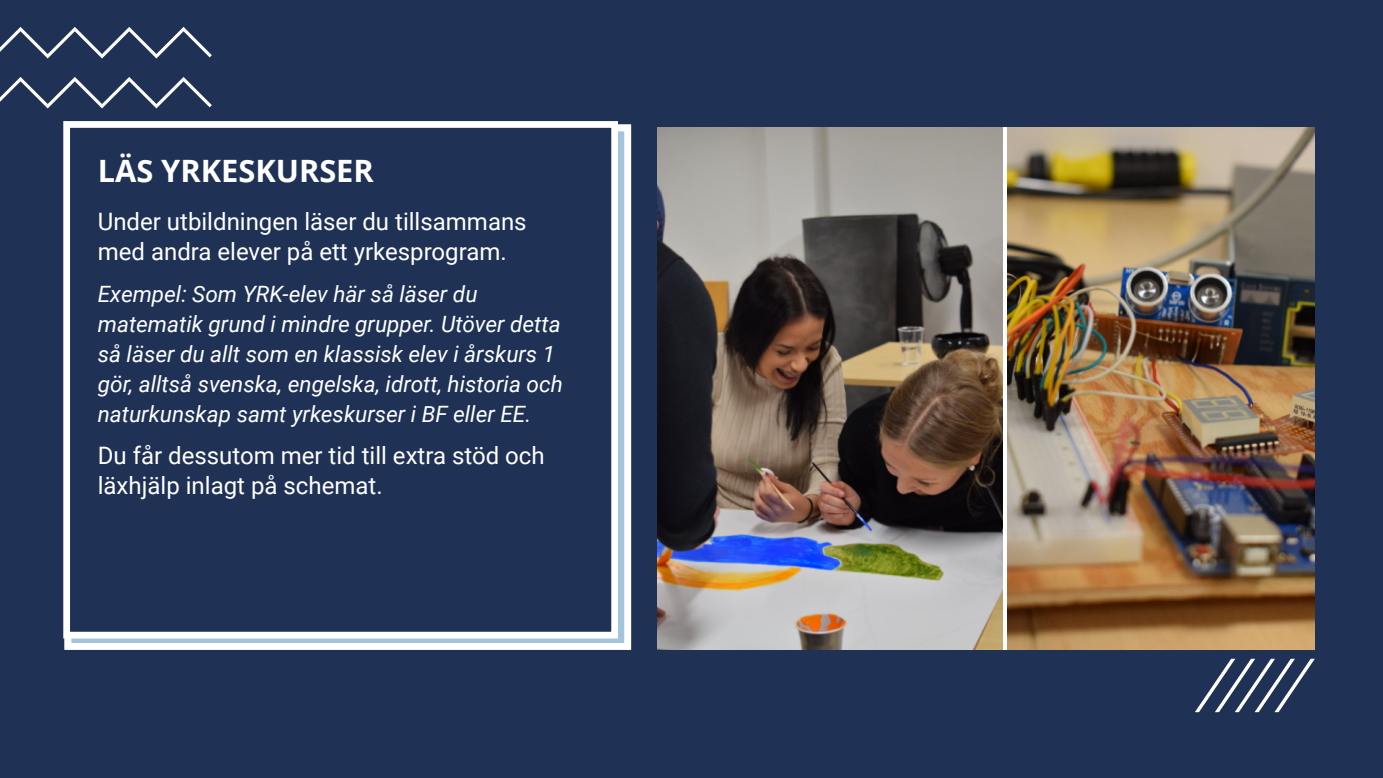
<style>
.page{position:relative;width:1383px;height:778px;background:#fff}
.page>*{position:absolute;margin:0;border:0;box-sizing:border-box;transform-origin:0 0}
.t1{font:700 30.9px "Open Sans";color:#fff}
.t2{font:24px/30px "Roboto";color:#fff}
.t3{font:italic 22.5px/30px "Roboto";color:#fff}
</style>
<div class="page">
<div style="left:0;top:0;width:1382px;height:778px;background:#1f3256"></div>
<svg style="left:1195px;top:658px;width:119px;height:54px"></svg>
<svg style="left:0;top:27px;width:212px;height:31px"></svg>
<svg style="left:0;top:77px;width:212px;height:31px"></svg>
<div style="left:65px;top:124px;width:566px;height:525px;background:#005ca0;border:7px solid #fff;opacity:.2"></div>
<div style="left:63px;top:121px;width:555px;height:517px;background:#1f3256;border:7px solid #fff"></div>
<img style="left:657px;top:127px;width:657px;height:522px">
<hr style="left:1003px;top:127px;width:4px;height:522px;background:#fff">
<h1 class="t1" style="left:98px;top:158px;width:277px">LÄS YRKESKURSER</h1>
<p class="t2" style="left:98px;top:209px;width:430px">Under utbildningen läser du tillsammans med andra elever på ett yrkesprogram.</p>
<p class="t3" style="left:98px;top:281px;width:466px">Exempel: Som YRK-elev här så läser du matematik grund i mindre grupper. Utöver detta så läser du allt som en klassisk elev i årskurs 1 gör, alltså svenska, engelska, idrott, historia och naturkunskap samt yrkeskurser i BF eller EE.</p>
<p class="t2" style="left:98px;top:443px;width:448px">Du får dessutom mer tid till extra stöd och läxhjälp inlagt på schemat.</p>
</div>
